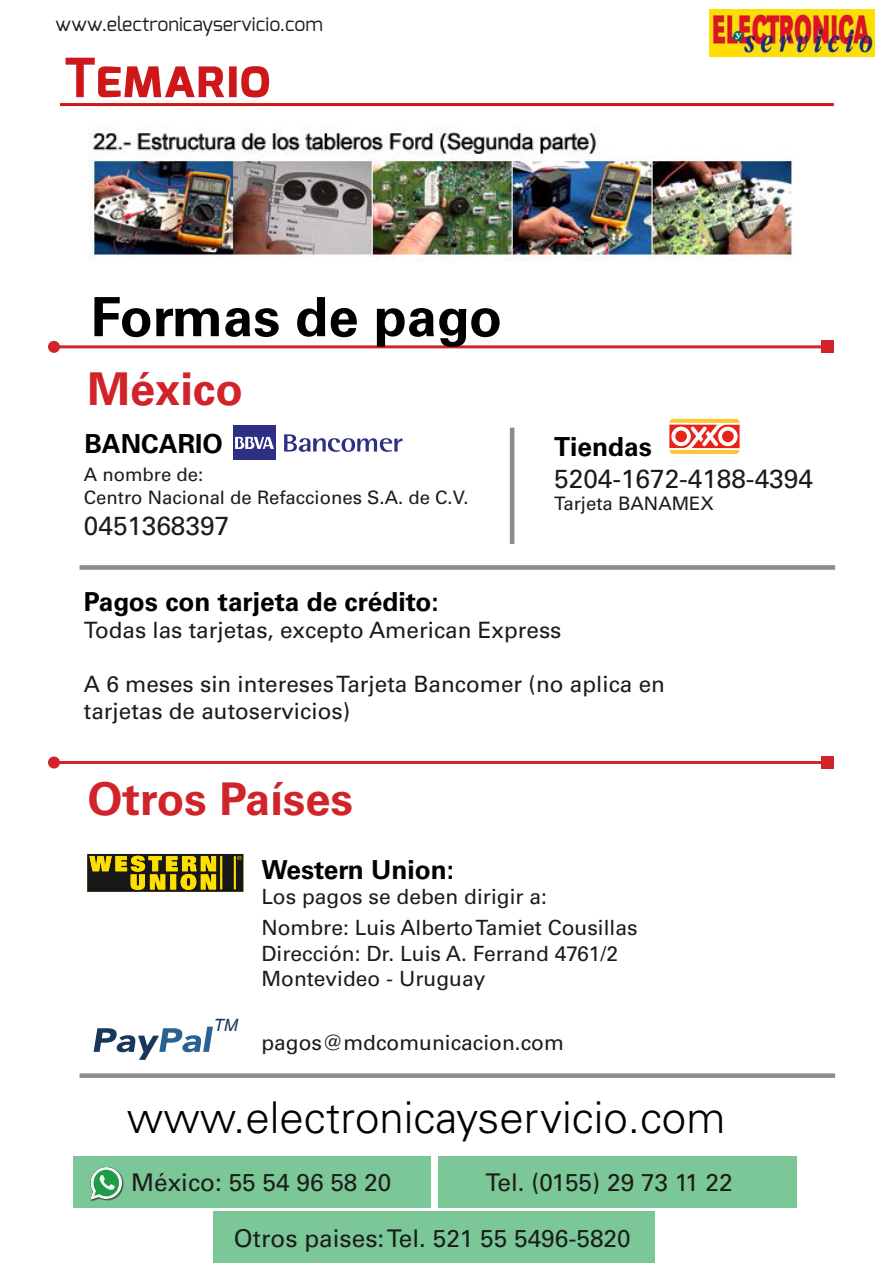
<style>
.page{position:relative;width:893px;height:1263px;background:#fff}
.page>*{position:absolute;margin:0;border:0;box-sizing:border-box;transform-origin:0 0}
.t1{font:700 54.15px "Univers";color:#000}
.t2{font:700 45.15px "Univers";color:#d1232a}
.t3{font:300 43.8px "Univers";color:#010101}
.t4{font:700 26.25px "Univers";color:#010101}
.t5{font:26.25px "Univers";color:#1c1d1a}
.t6{font:24.45px "Univers";color:#1c1d1a}
.t7{font:22.5px/27px "Univers";color:#1c1d1a}
.t8{font:21px/30.9px "Univers";color:#1c1d1a}
.t9{font:19.5px "Exo";color:#1d1d1b}
.t10{font:18.6px/22.2px "Univers";color:#1c1d1a}
.t11{font:italic 16.95px "Arial";color:#17375b}
</style>
<div class="page">
<svg style="left:66px;top:58px;width:203px;height:39px"></svg>
<hr style="left:60px;top:103px;width:774px;height:3px;background:#cd1719">
<img style="left:88px;top:127px;width:705px;height:135px">
<img style="left:710px;top:10px;width:164px;height:46px">
<hr style="left:54px;top:345px;width:774px;height:3px;background:#d1232a">
<div style="left:48px;top:341px;width:12px;height:12px;background:#d1232a;border-radius:50%"></div>
<div style="left:822px;top:341px;width:12px;height:12px;background:#d1232a"></div>
<hr style="left:54px;top:761px;width:774px;height:3px;background:#d1232a">
<div style="left:48px;top:756px;width:12px;height:12px;background:#d1232a;border-radius:50%"></div>
<div style="left:822px;top:756px;width:12px;height:12px;background:#d1232a"></div>
<svg style="left:284px;top:434px;width:119px;height:18px"></svg>
<div style="left:233px;top:426px;width:43px;height:34px;background:#2c2f84"></div>
<svg style="left:235px;top:437px;width:39px;height:12px"></svg>
<svg style="left:667px;top:417px;width:74px;height:39px"></svg>
<svg style="left:669px;top:419px;width:71px;height:35px"></svg>
<hr style="left:510px;top:428px;width:4px;height:116px;background:#908985">
<div style="left:80px;top:565px;width:755px;height:5px;background:#908985"></div>
<div style="left:80px;top:1073px;width:755px;height:5px;background:#908985"></div>
<div style="left:74px;top:1156px;width:356px;height:51px;background:#7bc798"></div>
<img style="left:90px;top:1167px;width:34px;height:35px">
<div style="left:438px;top:1156px;width:358px;height:51px;background:#7bc798"></div>
<div style="left:213px;top:1212px;width:441px;height:51px;background:#7bc798"></div>
<svg style="left:87px;top:854px;width:156px;height:38px"></svg>
<svg style="left:94px;top:1027px;width:119px;height:33px"></svg>
<p class="t9" style="left:56px;top:12px;width:269px">www.electronicayservicio.com</p>
<h1 class="t1" style="left:91px;top:285px;width:413px">Formas de pago</h1>
<h2 class="t2" style="left:88px;top:362px;width:157px">México</h2>
<p class="t4" style="left:84px;top:428px;width:140px">BANCARIO</p>
<p class="t4" style="left:554px;top:431px;width:99px">Tiendas</p>
<p class="t5" style="left:554px;top:463px;width:260px">5204-1672-4188-4394</p>
<p class="t10" style="left:554px;top:492px;width:161px">Tarjeta BANAMEX</p>
<p class="t10" style="left:84px;top:464px;width:386px">A nombre de:<br>Centro Nacional de Refacciones S.A. de C.V.</p>
<p class="t5" style="left:84px;top:510px;width:147px">0451368397</p>
<p class="t4" style="left:84px;top:587px;width:357px">Pagos con tarjeta de crédito:</p>
<p class="t7" style="left:84px;top:617px;width:479px">Todas las tarjetas, excepto American Express</p>
<p class="t7" style="left:84px;top:671px;width:583px">A 6 meses sin interesesTarjeta Bancomer (no aplica en tarjetas de autoservicios)</p>
<h2 class="t2" style="left:88px;top:772px;width:267px">Otros Países</h2>
<p class="t11" style="left:213px;top:1014px;width:26px">TM</p>
<p class="t4" style="left:261px;top:855px;width:194px">Western Union:</p>
<p class="t8" style="left:261px;top:882px;width:378px">Los pagos se deben dirigir a:<br>Nombre: Luis AlbertoTamiet Cousillas</p>
<p class="t8" style="left:261px;top:941px;width:358px;line-height:25.2px">Dirección: Dr. Luis A. Ferrand 4761/2<br>Montevideo - Uruguay</p>
<p class="t8" style="left:261px;top:1028px;width:304px">pagos@mdcomunicacion.com</p>
<h3 class="t3" style="left:127px;top:1091px;width:600px">www.electronicayservicio.com</h3>
<p class="t6" style="left:131px;top:1168px;width:262px">México: 55 54 96 58 20</p>
<p class="t6" style="left:485px;top:1168px;width:249px">Tel. (0155) 29 73 11 22</p>
<p class="t6" style="left:234px;top:1224px;width:398px">Otros paises:Tel. 521 55 5496-5820</p>
</div>
